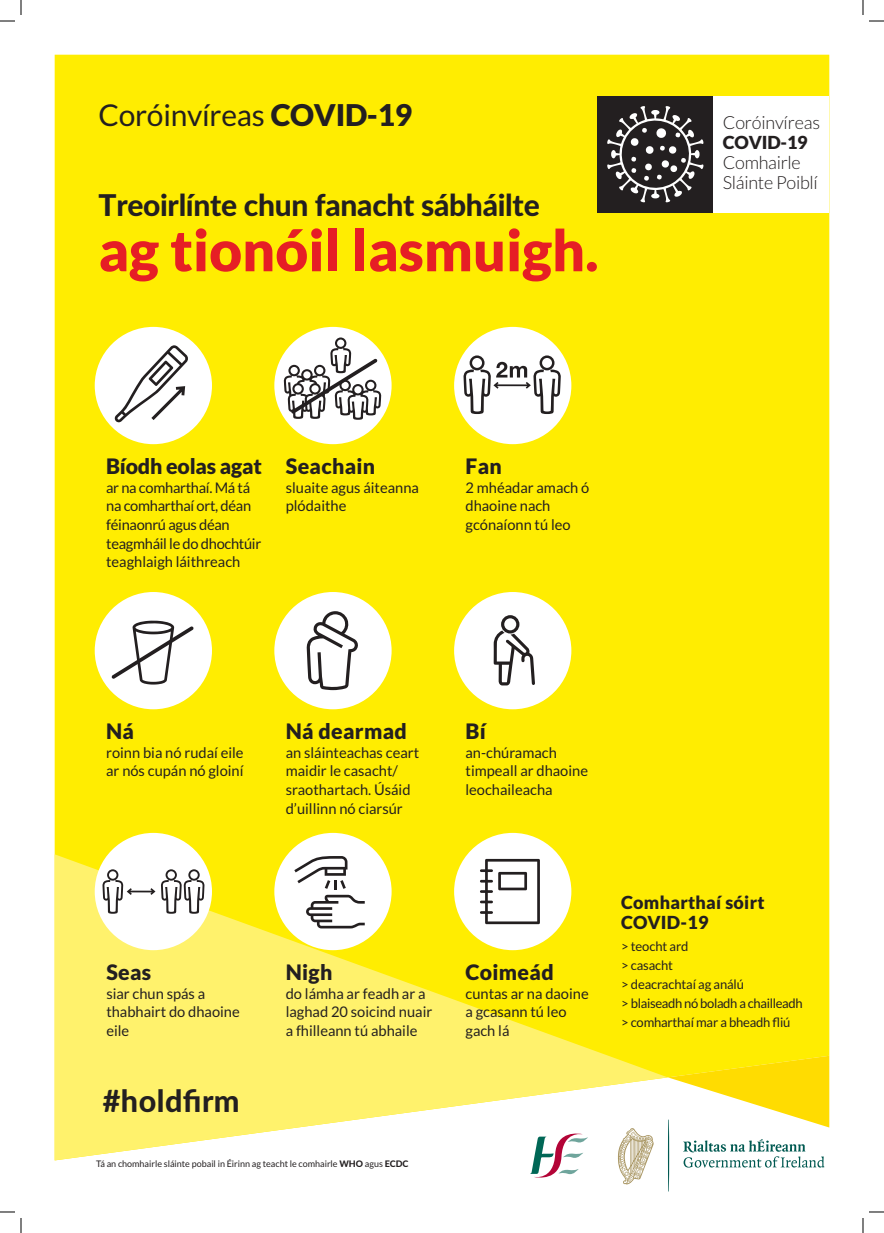
<style>
.page{position:relative;width:884px;height:1233px;background:#fff}
.page>*{position:absolute;margin:0;border:0;box-sizing:border-box;transform-origin:0 0}
.t1{font:900 57px "Lato";color:#e61e25}
.t2{font:800 30.5px "Lato";letter-spacing:.015em;color:#231f20}
.t3{font:800 30px "Lato";letter-spacing:-.01em;color:#231f20}
.t4{font:30px "Lato";letter-spacing:-.01em;color:#231f20}
.t5{font:900 21.3px "Lato";letter-spacing:.015em;color:#231f20}
.t6{font:900 21.3px "Lato";letter-spacing:-.01em;color:#231f20}
.t7{font:300 18px/20px "Lato";letter-spacing:-.015em;color:#231f20}
.t8{font:900 18px/20px "Lato";letter-spacing:.015em;color:#231f20}
.t9{font:14.7px/18.7px "Lato";color:#231f20}
.t10{font:14.7px/18.7px "Lato";letter-spacing:-.02em;color:#231f20}
.t11{font:13px/19px "Lato";letter-spacing:-.015em;color:#231f20}
.t12{font:9px "Lato";color:#231f20}
.s1{font-weight:900}
.s2{font-weight:800}
</style>
<div class="page">
<div style="left:55px;top:55px;width:774px;height:1000px;background:#ffed01"></div>
<svg style="left:55px;top:854px;width:613px;height:306px;background:#fef261"></svg>
<svg style="left:530px;top:1129px;width:58px;height:49px"></svg>
<svg style="left:668px;top:1055px;width:161px;height:136px"></svg>
<svg style="left:618px;top:1128px;width:36px;height:56px"></svg>
<div style="left:454px;top:592px;width:117px;height:117px;background:#fff;border-radius:50%"></div>
<svg style="left:494px;top:615px;width:41px;height:70px"></svg>
<div style="left:454px;top:327px;width:117px;height:117px;background:#fff;border-radius:50%"></div>
<svg style="left:463px;top:355px;width:98px;height:59px"></svg>
<div style="left:274px;top:833px;width:118px;height:117px;background:#fff;border-radius:50%"></div>
<svg style="left:294px;top:856px;width:71px;height:72px"></svg>
<div style="left:95px;top:833px;width:117px;height:117px;background:#fff;border-radius:50%"></div>
<svg style="left:161px;top:869px;width:43px;height:44px"></svg>
<svg style="left:102px;top:869px;width:53px;height:44px"></svg>
<div style="left:274px;top:592px;width:118px;height:117px;background:#fff;border-radius:50%"></div>
<svg style="left:307px;top:611px;width:51px;height:79px"></svg>
<div style="left:454px;top:833px;width:117px;height:117px;background:#fff;border-radius:50%"></div>
<svg style="left:480px;top:859px;width:60px;height:65px"></svg>
<div style="left:95px;top:327px;width:117px;height:117px;background:#fff;border-radius:50%"></div>
<svg style="left:115px;top:345px;width:73px;height:77px"></svg>
<div style="left:95px;top:592px;width:117px;height:117px;background:#fff;border-radius:50%"></div>
<svg style="left:111px;top:620px;width:83px;height:64px"></svg>
<div style="left:274px;top:327px;width:118px;height:117px;background:#fff;border-radius:50%"></div>
<svg style="left:284px;top:337px;width:97px;height:83px"></svg>
<div style="left:597px;top:96px;width:116px;height:116px;background:#231f20"></div>
<div style="left:713px;top:96px;width:116px;height:116px;background:#fff"></div>
<svg style="left:607px;top:106px;width:96px;height:96px"></svg>
<svg style="left:0;top:1211px;width:15px;height:1px"></svg>
<svg style="left:869px;top:1211px;width:15px;height:1px"></svg>
<svg style="left:0;top:0;width:22px;height:22px"></svg>
<svg style="left:20px;top:1218px;width:2px;height:15px"></svg>
<svg style="left:862px;top:0;width:22px;height:22px"></svg>
<svg style="left:862px;top:1218px;width:2px;height:15px"></svg>
<h3 class="t4" style="left:99px;top:99px;width:315px">Coróinvíreas <span class="s1">COVID-19</span></h3>
<h3 class="t3" style="left:99px;top:183px;width:443px">Treoirlínte chun fanacht sábháilte</h3>
<h1 class="t1" style="left:99px;top:217px;width:502px">ag tionóil lasmuigh.</h1>
<p class="t7" style="left:723px;top:113px;width:99px">Coróinvíreas</p>
<p class="t8" style="left:723px;top:132px;width:86px">COVID-19</p>
<p class="t7" style="left:723px;top:153px;width:97px">Comhairle<br>Sláinte Poiblí</p>
<h3 class="t6" style="left:106px;top:454px;width:157px">Bíodh eolas agat</h3>
<p class="t10" style="left:106px;top:478px;width:157px">ar na comharthaí. Má tá na comharthaí ort, déan féinaonrú agus déan teagmháil le do dhochtúir teaghlaigh láithreach</p>
<h3 class="t5" style="left:286px;top:454px;width:91px">Seachain</h3>
<p class="t9" style="left:286px;top:478px;width:135px">sluaite agus áiteanna plódaithe</p>
<h3 class="t5" style="left:465px;top:454px;width:38px">Fan</h3>
<p class="t9" style="left:465px;top:478px;width:125px">2 mhéadar amach ó dhaoine nach gcónaíonn tú leo</p>
<h3 class="t5" style="left:106px;top:719px;width:29px">Ná</h3>
<p class="t9" style="left:106px;top:743px;width:139px">roinn bia nó rudaí eile ar nós cupán nó gloiní</p>
<h3 class="t5" style="left:286px;top:719px;width:123px">Ná dearmad</h3>
<p class="t9" style="left:286px;top:743px;width:135px">an sláinteachas ceart maidir le casacht/ sraothartach. Úsáid d’uillinn nó ciarsúr</p>
<h3 class="t5" style="left:106px;top:959px;width:46px">Seas</h3>
<p class="t9" style="left:106px;top:984px;width:135px">siar chun spás a thabhairt do dhaoine eile</p>
<h2 class="t2" style="left:103px;top:1078px;width:138px">#holdfirm</h2>
<h3 class="t5" style="left:286px;top:959px;width:48px">Nigh</h3>
<p class="t9" style="left:286px;top:984px;width:148px">do lámha ar feadh ar a laghad 20 soicind nuair a fhilleann tú abhaile</p>
<p class="t12" style="left:96px;top:1158px;width:314px">Tá an chomhairle sláinte pobail in Éirinn ag teacht le comhairle <span class="s2">WHO</span> agus <span class="s2">ECDC</span></p>
<h3 class="t5" style="left:465px;top:719px;width:22px">Bí</h3>
<p class="t9" style="left:465px;top:743px;width:124px">an-chúramach timpeall ar dhaoine leochaileacha</p>
<h3 class="t5" style="left:465px;top:959px;width:90px">Coimeád</h3>
<p class="t9" style="left:465px;top:984px;width:125px">cuntas ar na daoine a gcasann tú leo gach lá</p>
<p class="t8" style="left:621px;top:891px;width:145px">Comharthaí sóirt<br>COVID-19</p>
<p class="t11" style="left:621px;top:936px;width:183px">&gt; teocht ard<br>&gt; casacht<br>&gt; deacrachtaí ag análú<br>&gt; blaiseadh nó boladh a chailleadh &gt; comharthaí mar a bheadh fliú</p>
</div>
